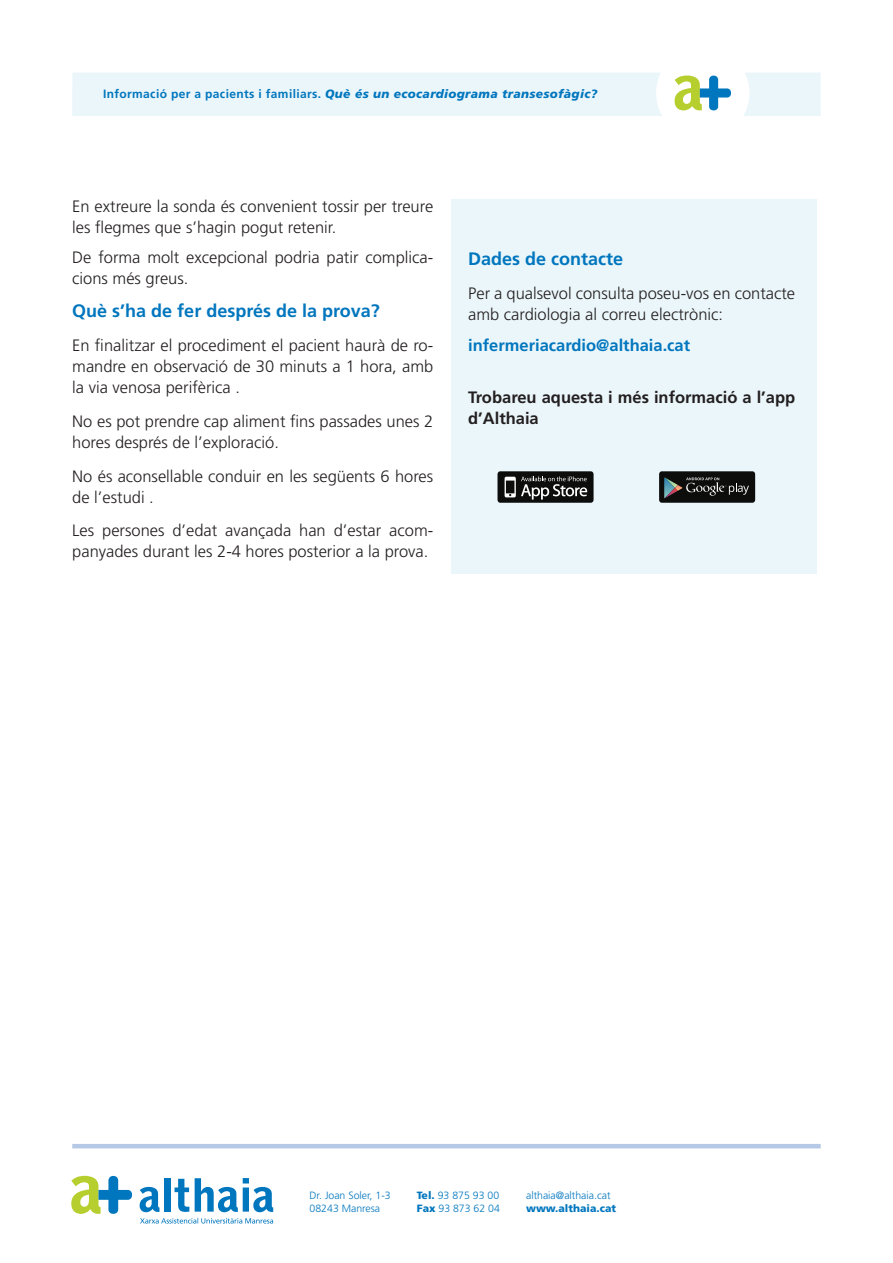
<style>
.page{position:relative;width:893px;height:1263px;background:#fff}
.page>*{position:absolute;margin:0;border:0;box-sizing:border-box;transform-origin:0 0}
.t1{font:700 18px "Frutiger LT Std";color:#0076be}
.t2{font:300 16.5px/21px "Frutiger LT Std";color:#231f20}
.t3{font:700 16.5px/21px "Frutiger LT Std";color:#231f20}
.t4{font:700 16.5px "Frutiger LT Std";color:#0076be}
.t5{font:italic 900 12px "Frutiger LT Std";letter-spacing:.03em;color:#0076be}
.t6{font:300 10.5px "Frutiger LT Std";color:#0076be}
.t7{font:900 10.5px "Frutiger LT Std";color:#0076be}
.s1{font-weight:700;font-style:normal}
.s2{font-weight:900}
</style>
<div class="page">
<div style="left:72px;top:73px;width:749px;height:43px;background:#ebf6fa"></div>
<svg style="left:71px;top:1176px;width:61px;height:38px"></svg>
<svg style="left:140px;top:1187px;width:19px;height:25px"></svg>
<div style="left:164px;top:1178px;width:7px;height:33px;background:#0076be"></div>
<svg style="left:175px;top:1179px;width:14px;height:33px"></svg>
<svg style="left:195px;top:1178px;width:78px;height:34px"></svg>
<svg style="left:140px;top:1218px;width:133px;height:5px"></svg>
<div style="left:656px;top:46px;width:93px;height:94px;background:#fff;border-radius:50%"></div>
<svg style="left:675px;top:76px;width:56px;height:34px"></svg>
<hr style="left:72px;top:1144px;width:749px;height:4px;background:#b5c8e6">
<div style="left:451px;top:200px;width:365px;height:374px;background:#ebf6fa"></div>
<div style="left:659px;top:471px;width:96px;height:32px;background:#0d0e0c;border-radius:3px"></div>
<svg style="left:664px;top:477px;width:85px;height:21px"></svg>
<div style="left:497px;top:471px;width:97px;height:32px;background:#0d0e0c;border-radius:3px"></div>
<svg style="left:505px;top:476px;width:82px;height:24px"></svg>
<p class="t5" style="left:103px;top:86px;width:496px"><span class="s1">Informació per a pacients i familiars.</span> Què és un ecocardiograma transesofàgic?</p>
<p class="t2" style="left:72px;top:196px;width:362px">En extreure la sonda és convenient tossir per treure les flegmes que s’hagin pogut retenir.</p>
<p class="t2" style="left:72px;top:247px;width:362px">De forma molt excepcional podria patir complica&shy;cions més greus.</p>
<p class="t1" style="left:72px;top:300px;width:309px">Què s’ha de fer després de la prova?</p>
<p class="t2" style="left:72px;top:335px;width:362px;text-align:justify">En finalitzar el procediment el pacient haurà de ro&shy;mandre en observació de 30 minuts a 1 hora, amb la via venosa perifèrica .</p>
<p class="t2" style="left:72px;top:411px;width:362px">No es pot prendre cap aliment fins passades unes 2 hores després de l’exploració.</p>
<p class="t2" style="left:72px;top:466px;width:363px">No és aconsellable conduir en les següents 6 hores de l’estudi .</p>
<p class="t2" style="left:72px;top:520px;width:362px">Les persones d’edat avançada han d’estar acom&shy;panyades durant les 2-4 hores posterior a la prova.</p>
<p class="t1" style="left:468px;top:248px;width:157px">Dades de contacte</p>
<p class="t2" style="left:468px;top:283px;width:328px">Per a qualsevol consulta poseu-vos en contacte amb cardiologia al correu electrònic:</p>
<p class="t4" style="left:468px;top:335px;width:223px">infermeriacardio@althaia.cat</p>
<p class="t3" style="left:468px;top:387px;width:328px">Trobareu aquesta i més informació a l’app d’Althaia</p>
<p class="t6" style="left:310px;top:1189px;width:83px">Dr. Joan Soler, 1-3</p>
<p class="t6" style="left:310px;top:1202px;width:72px">08243 Manresa</p>
<p class="t6" style="left:417px;top:1189px;width:84px"><span class="s2">Tel.</span> 93 875 93 00</p>
<p class="t6" style="left:417px;top:1202px;width:85px"><span class="s2">Fax</span> 93 873 62 04</p>
<p class="t6" style="left:526px;top:1189px;width:86px">althaia@althaia.cat</p>
<p class="t7" style="left:526px;top:1202px;width:92px">www.althaia.cat</p>
</div>
